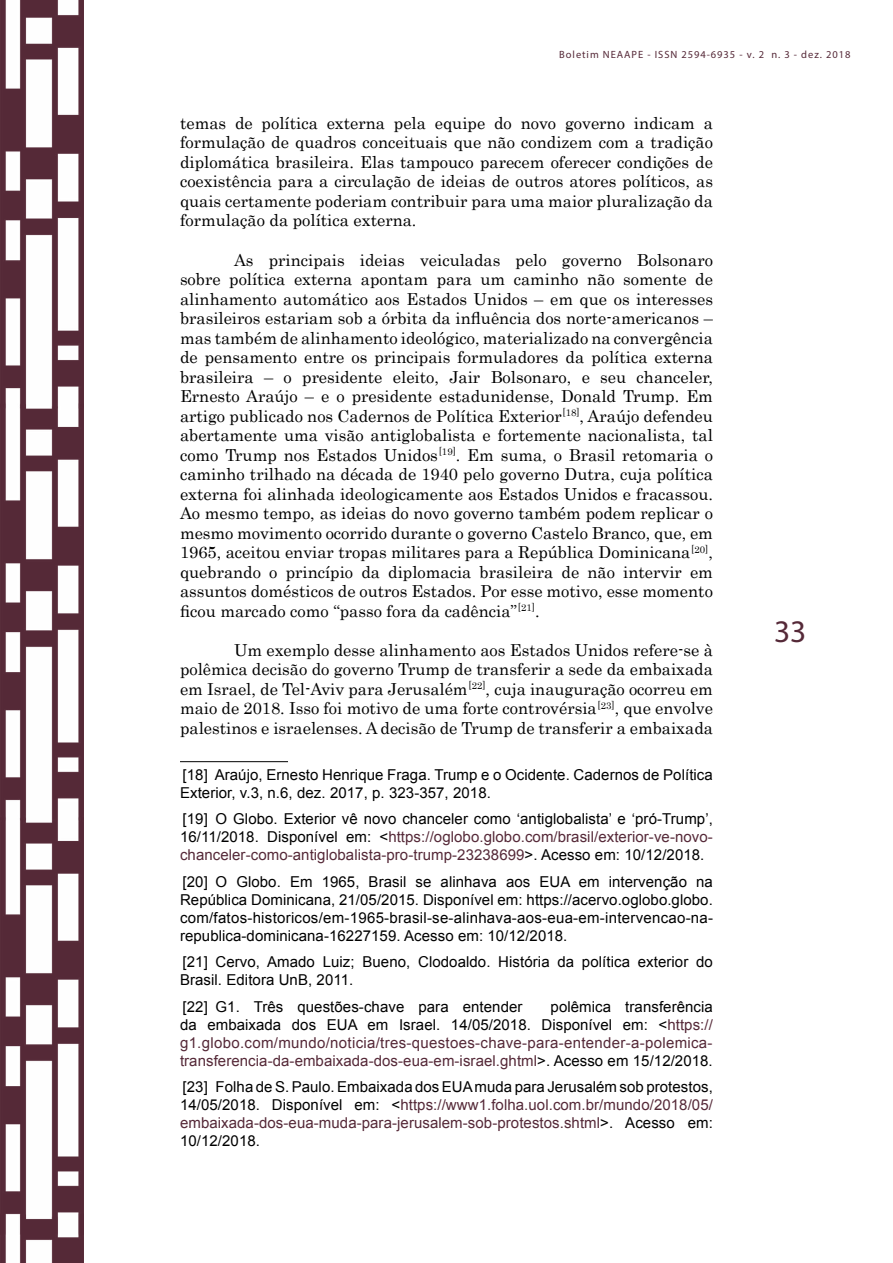
<style>
.page{position:relative;width:893px;height:1263px;background:#fff}
.page>*{position:absolute;margin:0;border:0;box-sizing:border-box;transform-origin:0 0}
.t1{font:31.5px "Myriad Pro";color:#552938}
.t2{font:16.5px/19.5px "Century";color:#000;text-align:justify}
.t3{font:15px/18px "Arial";letter-spacing:.005em;color:#000;text-align:justify}
.t4{font:15px/18px "Arial";letter-spacing:.005em;color:#552938;text-align:justify}
.t5{font:10.5px "Myriad Pro";letter-spacing:.09em;color:#552938}
.s1{color:#552938}
.s2{color:#000}
</style>
<div class="page">
<img style="left:0;top:0;width:84px;height:1263px">
<hr style="left:180px;top:761px;width:108px;height:1px;background:#000">
<p class="t5" style="left:559px;top:48px;width:293px">Boletim NEAAPE - ISSN 2594-6935 - v. 2 n. 3 - dez. 2018</p>
<p class="t2" style="left:180px;top:112px;width:534px">temas de política externa pela equipe do novo governo indicam a formulação de quadros conceituais que não condizem com a tradição diplomática brasileira. Elas tampouco parecem oferecer condições de coexistência para a circulação de ideias de outros atores políticos, as quais certamente poderiam contribuir para uma maior pluralização da formulação da política externa.</p>
<p class="t2" style="left:180px;top:248px;width:534px;text-indent:54px">As principais ideias veiculadas pelo governo Bolsonaro sobre política externa apontam para um caminho não somente de alinhamento automático aos Estados Unidos – em que os interesses brasileiros estariam sob a órbita da influência dos norte-americanos – mas também de alinhamento ideológico, materializado na convergência de pensamento entre os principais formuladores da política externa brasileira – o presidente eleito, Jair Bolsonaro, e seu chanceler, Ernesto Araújo – e o presidente estadunidense, Donald Trump. Em artigo publicado nos Cadernos de Política Exterior <sup>[18]</sup>, Araújo defendeu abertamente uma visão antiglobalista e fortemente nacionalista, tal como Trump nos Estados Unidos <sup>[19]</sup>. Em suma, o Brasil retomaria o caminho trilhado na década de 1940 pelo governo Dutra, cuja política externa foi alinhada ideologicamente aos Estados Unidos e fracassou.<br>Ao mesmo tempo, as ideias do novo governo também podem replicar o mesmo movimento ocorrido durante o governo Castelo Branco, que, em 1965, aceitou enviar tropas militares para a República Dominicana <sup>[20]</sup>, quebrando o princípio da diplomacia brasileira de não intervir em assuntos domésticos de outros Estados. Por esse motivo, esse momento ficou marcado como “passo fora da cadência” <sup>[21]</sup>.</p>
<p class="t2" style="left:180px;top:638px;width:534px;text-indent:54px">Um exemplo desse alinhamento aos Estados Unidos refere-se à polêmica decisão do governo Trump de transferir a sede da embaixada em Israel, de Tel-Aviv para Jerusalém <sup>[22]</sup>, cuja inauguração ocorreu em maio de 2018. Isso foi motivo de uma forte controvérsia <sup>[23]</sup>, que envolve palestinos e israelenses. A decisão de Trump de transferir a embaixada</p>
<p class="t3" style="left:180px;top:765px;width:534px">[18] Araújo, Ernesto Henrique Fraga. Trump e o Ocidente. Cadernos de Política<br>Exterior, v.3, n.6, dez. 2017, p. 323-357, 2018.</p>
<p class="t3" style="left:180px;top:810px;width:534px">[19] O Globo. Exterior vê novo chanceler como ‘antiglobalista’ e ‘pró-Trump’, 16/11/2018. Disponível em: &lt;<span class="s1">https://oglobo.globo.com/brasil/exterior-ve-novo&shy;chanceler-como-antiglobalista-pro-trump-23238699</span>&gt;. Acesso em: 10/12/2018.</p>
<p class="t3" style="left:180px;top:872px;width:535px">[20] O Globo. Em 1965, Brasil se alinhava aos EUA em intervenção na República Dominicana, 21/05/2015. Disponível em: https://acervo.oglobo.globo. com/fatos-historicos/em-1965-brasil-se-alinhava-aos-eua-em-intervencao-na&shy;republica-dominicana-16227159. Acesso em: 10/12/2018.</p>
<p class="t3" style="left:180px;top:953px;width:534px">[21] Cervo, Amado Luiz; Bueno, Clodoaldo. História da política exterior do<br>Brasil. Editora UnB, 2011.</p>
<p class="t3" style="left:183px;top:997px;width:341px">[22] G1. Três questões-chave para entender</p>
<p class="t4" style="left:180px;top:997px;width:534px;text-indent:371px"><span class="s2">polêmica transferência da embaixada dos EUA em Israel. 14/05/2018. Disponível em: &lt;</span>https:// g1.globo.com/mundo/noticia/tres-questoes-chave-para-entender-a-polemica&shy;transferencia-da-embaixada-dos-eua-em-israel.ghtml<span class="s2">&gt;. Acesso em 15/12/2018.</span></p>
<p class="t3" style="left:180px;top:1078px;width:534px">[23] Folha de S. Paulo. Embaixada dos EUA muda para Jerusalém sob protestos, 14/05/2018. Disponível em: &lt;<span class="s1">https://www1.folha.uol.com.br/mundo/2018/05/ embaixada-dos-eua-muda-para-jerusalem-sob-protestos.shtml</span>&gt;. Acesso em:<br>10/12/2018.</p>
<h1 class="t1" style="left:774px;top:612px;width:34px">33</h1>
</div>
